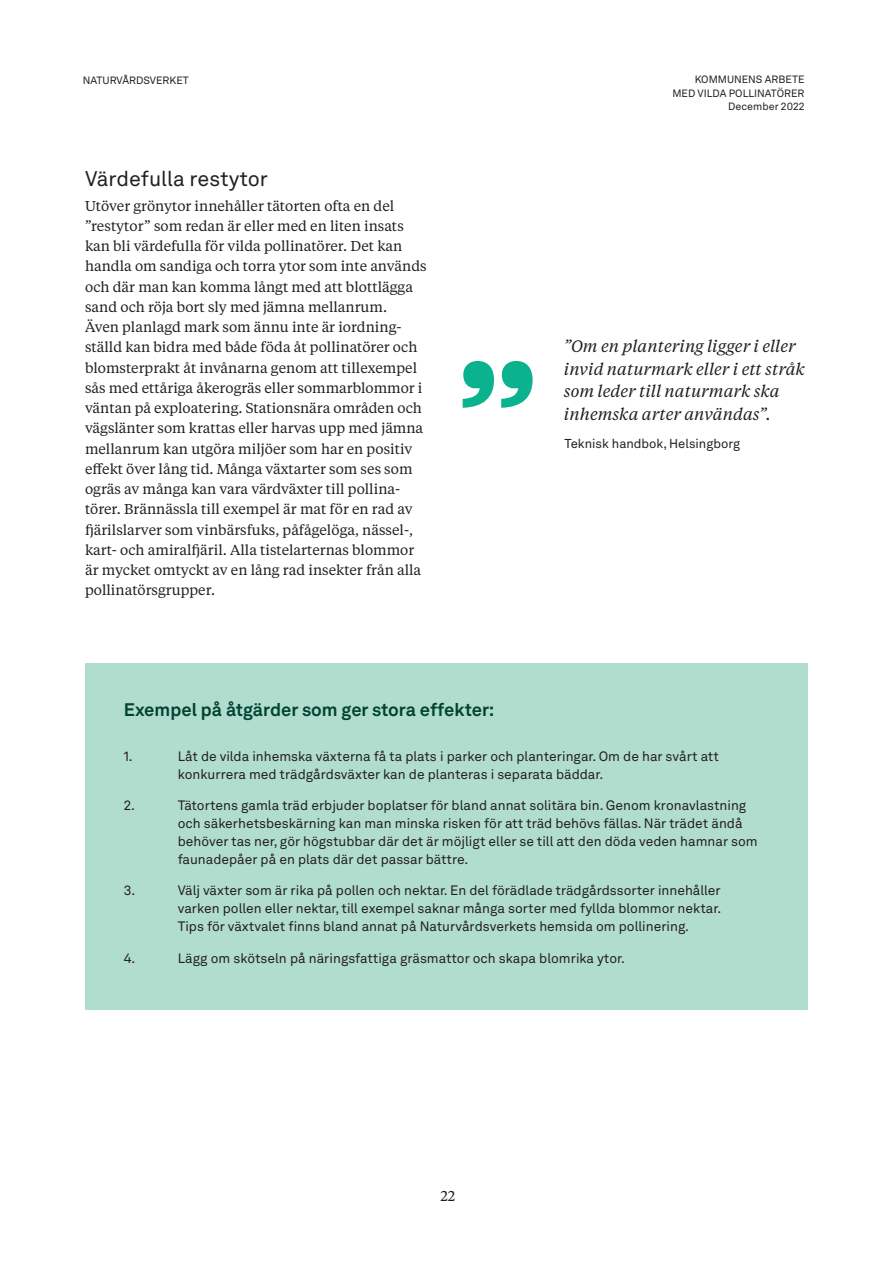
<style>
.page{position:relative;width:893px;height:1263px;background:#fff}
.page>*{position:absolute;margin:0;border:0;box-sizing:border-box;transform-origin:0 0}
.Citat_bröd{font:700 150px "Tiempos Text";color:#0ab38d}
.t1{font:21px "Akkurat LL";color:#231f20}
.Rubrik_5{font:700 18px "Akkurat LL";color:#004330}
.Citat_bröd-2{font:italic 16.5px/22.5px "Tiempos Text";color:#231f20}
.Brödtext{font:14.25px/20.2px "Tiempos Text";color:#231f20}
.Faktaruta{font:13.5px/18px "Akkurat LL";color:#231f20}
.Citat_bröd-3{font:12.75px "Akkurat LL";color:#231f20}
.t2{font:10.5px/13.5px "Akkurat LL";color:#231f20;text-align:right}
</style>
<div class="page">
<div style="left:85px;top:663px;width:723px;height:347px;background:#b1ddcf"></div>
<p class="t2" style="left:83px;top:73px;width:108px">NATURVÅRDSVERKET</p>
<h3 class="t1" style="left:85px;top:163px;width:185px">Värdefulla restytor</h3>
<p class="Brödtext" style="left:85px;top:195px;width:343px">Utöver grönytor innehåller tätorten ofta en del ”restytor” som redan är eller med en liten insats kan bli värdefulla för vilda pollinatörer. Det kan handla om sandiga och torra ytor som inte används och där man kan komma långt med att blottlägga sand och röja bort sly med jämna mellanrum.<br>Även planlagd mark som ännu inte är iordning&shy;ställd kan bidra med både föda åt pollinatörer och blomsterprakt åt invånarna genom att tillexempel sås med ettåriga åkerogräs eller sommarblommor i väntan på exploatering. Stationsnära områden och vägslänter som krattas eller harvas upp med jämna mellanrum kan utgöra miljöer som har en positiv effekt över lång tid. Många växtarter som ses som ogräs av många kan vara värdväxter till pollina&shy;törer. Brännässla till exempel är mat för en rad av fjärilslarver som vinbärsfuks, påfågelöga, nässel-, kart- och amiralfjäril. Alla tistelarternas blommor är mycket omtyckt av en lång rad insekter från alla pollinatörsgrupper.</p>
<p class="t2" style="left:672px;top:73px;width:134px">KOMMUNENS ARBETE<br>MED VILDA POLLINATÖRER<br>December 2022</p>
<p class="Citat_bröd" style="left:454px;top:317px;width:88px">”</p>
<p class="Citat_bröd-2" style="left:564px;top:334px;width:243px">”Om en plantering ligger i eller invid naturmark eller i ett stråk som leder till naturmark ska inhemska arter användas”.</p>
<p class="Citat_bröd-3" style="left:564px;top:434px;width:177px">Teknisk handbok, Helsingborg</p>
<p class="Rubrik_5" style="left:124px;top:696px;width:372px">Exempel på åtgärder som ger stora effekter:</p>
<p class="Faktaruta" style="left:124px;top:746px;width:11px">1.</p>
<p class="Faktaruta" style="left:178px;top:746px;width:543px">Låt de vilda inhemska växterna få ta plats i parker och planteringar. Om de har svårt att konkurrera med trädgårdsväxter kan de planteras i separata bäddar.</p>
<p class="Faktaruta" style="left:124px;top:796px;width:13px">2.</p>
<p class="Faktaruta" style="left:178px;top:796px;width:581px">Tätortens gamla träd erbjuder boplatser för bland annat solitära bin. Genom kronavlastning och säkerhetsbeskärning kan man minska risken för att träd behövs fällas. När trädet ändå behöver tas ner, gör högstubbar där det är möjligt eller se till att den döda veden hamnar som faunadepåer på en plats där det passar bättre.</p>
<p class="Faktaruta" style="left:124px;top:881px;width:13px">3.</p>
<p class="Faktaruta" style="left:178px;top:881px;width:545px;text-align:justify">Välj växter som är rika på pollen och nektar. En del förädlade trädgårdssorter innehåller varken pollen eller nektar, till exempel saknar många sorter med fyllda blommor nektar.<br>Tips för växtvalet finns bland annat på Naturvårdsverkets hemsida om pollinering.</p>
<p class="Faktaruta" style="left:124px;top:948px;width:13px">4.</p>
<p class="Faktaruta" style="left:178px;top:948px;width:449px">Lägg om skötseln på näringsfattiga gräsmattor och skapa blomrika ytor.</p>
<p class="Brödtext" style="left:441px;top:1185px;width:16px">22</p>
</div>
